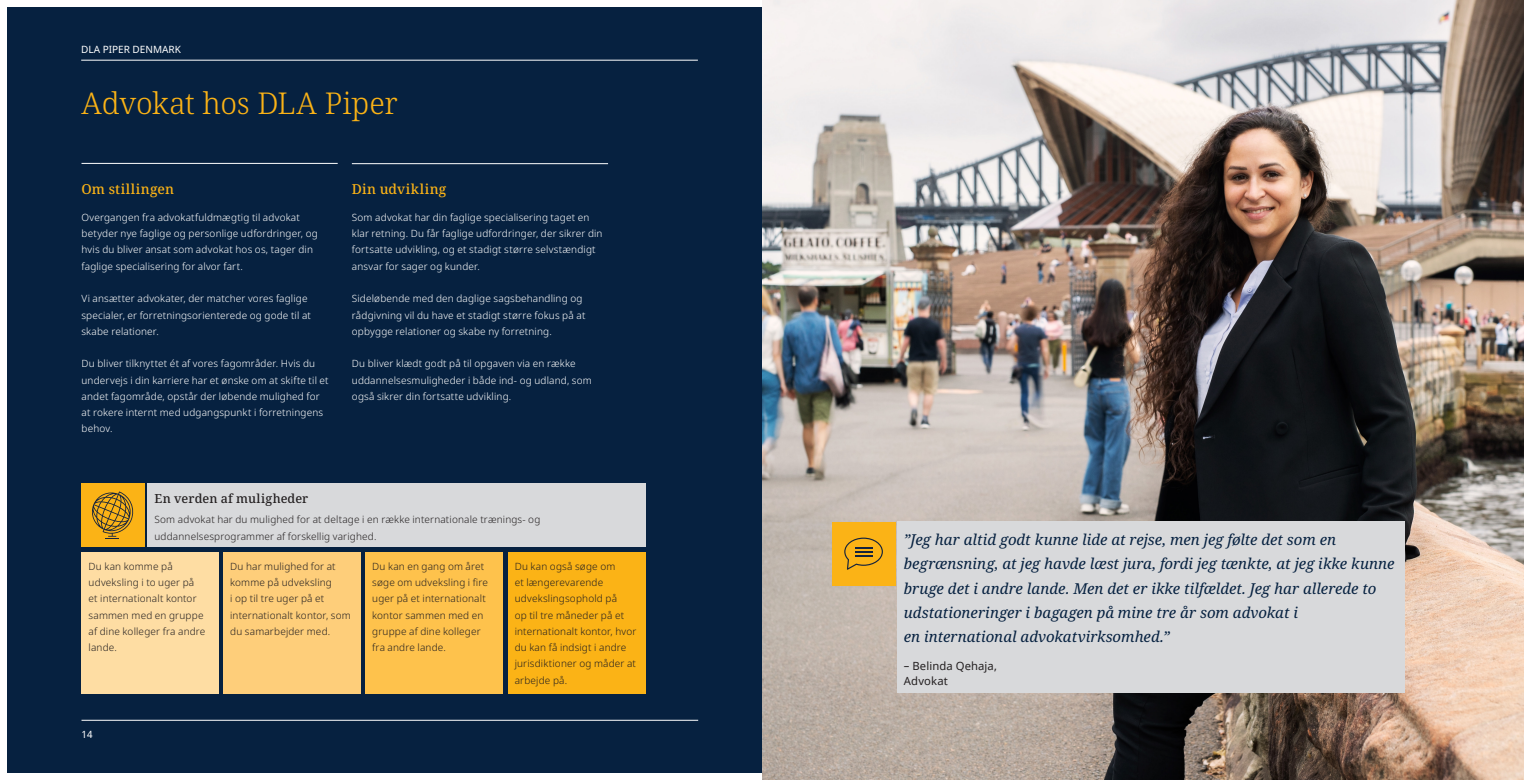
<style>
.page{position:relative;width:1524px;height:780px;background:#fff}
.page>*{position:absolute;margin:0;border:0;box-sizing:border-box;transform-origin:0 0}
.t1{font:300 30px "Noto Serif";letter-spacing:-.005em;color:#fbb316}
.t2{font:italic 15px/24.4px "Noto Serif";color:#062140}
.t3{font:500 13.75px "Noto Serif";letter-spacing:.035em;color:#fbb316}
.t4{font:500 12.5px "Noto Serif";letter-spacing:.01em;color:#231f20}
.t5{font:11.25px/15px "Noto Sans";letter-spacing:.015em;color:#231f20}
.t6{font:300 10px/16.2px "Noto Sans";letter-spacing:.015em;color:#fff}
.t7{font:300 10px/16.2px "Noto Sans";letter-spacing:.015em;color:#231f20}
.t8{font:10px "Noto Sans";color:#fff}
</style>
<div class="page">
<div style="left:7px;top:7px;width:755px;height:765px;background:#062140"></div>
<hr style="left:81px;top:60px;width:617px;height:1px;background:#fff">
<hr style="left:81px;top:720px;width:617px;height:1px;background:#fff">
<img style="left:762px;top:0;width:762px;height:780px">
<hr style="left:81px;top:163px;width:257px;height:1px;background:#fff">
<hr style="left:352px;top:163px;width:256px;height:1px;background:#fff">
<div style="left:81px;top:552px;width:138px;height:141px;background:#fedda3"></div>
<div style="left:223px;top:552px;width:138px;height:141px;background:#fece7a"></div>
<div style="left:147px;top:483px;width:498px;height:63px;background:#d8d9db"></div>
<div style="left:81px;top:483px;width:64px;height:63px;background:#fbb316"></div>
<svg style="left:92px;top:491px;width:42px;height:48px"></svg>
<div style="left:897px;top:521px;width:507px;height:172px;background:#d8d9db"></div>
<div style="left:831px;top:521px;width:64px;height:64px;background:#fbb316"></div>
<svg style="left:844px;top:537px;width:39px;height:32px"></svg>
<div style="left:365px;top:552px;width:138px;height:141px;background:#fec24c"></div>
<div style="left:508px;top:552px;width:137px;height:141px;background:#fbb316"></div>
<p class="t8" style="left:81px;top:42px;width:101px">DLA PIPER DENMARK</p>
<p class="t1" style="left:81px;top:82px;width:318px">Advokat hos DLA Piper</p>
<p class="t3" style="left:81px;top:179px;width:94px">Om stillingen</p>
<p class="t6" style="left:81px;top:209px;width:238px">Overgangen fra advokatfuldmægtig til advokat betyder nye faglige og personlige udfordringer, og hvis du bliver ansat som advokat hos os, tager din faglige specialisering for alvor fart.</p>
<p class="t6" style="left:81px;top:291px;width:231px">Vi ansætter advokater, der matcher vores faglige specialer, er forretningsorienterede og gode til at skabe relationer.</p>
<p class="t6" style="left:81px;top:356px;width:249px">Du bliver tilknyttet ét af vores fagområder. Hvis du undervejs i din karriere har et ønske om at skifte til et andet fagområde, opstår der løbende mulighed for at rokere internt med udgangspunkt i forretningens behov.</p>
<p class="t3" style="left:352px;top:179px;width:96px">Din udvikling</p>
<p class="t6" style="left:352px;top:209px;width:252px">Som advokat har din faglige specialisering taget en klar retning. Du får faglige udfordringer, der sikrer din fortsatte udvikling, og et stadigt større selvstændigt ansvar for sager og kunder.</p>
<p class="t6" style="left:352px;top:291px;width:235px">Sideløbende med den daglige sagsbehandling og rådgivning vil du have et stadigt større fokus på at opbygge relationer og skabe ny forretning.</p>
<p class="t6" style="left:352px;top:356px;width:241px">Du bliver klædt godt på til opgaven via en række uddannelsesmuligheder i både ind- og udland, som også sikrer din fortsatte udvikling.</p>
<p class="t4" style="left:154px;top:490px;width:155px">En verden af muligheder</p>
<p class="t7" style="left:154px;top:511px;width:387px">Som advokat har du mulighed for at deltage i en række internationale trænings- og uddannelsesprogrammer af forskellig varighed.</p>
<p class="t7" style="left:89px;top:558px;width:118px">Du kan komme på udveksling i to uger på et internationalt kontor sammen med en gruppe af dine kolleger fra andre lande.</p>
<p class="t7" style="left:230px;top:558px;width:122px">Du har mulighed for at komme på udveksling<br>i op til tre uger på et internationalt kontor, som du samarbejder med.</p>
<p class="t8" style="left:81px;top:727px;width:13px">14</p>
<p class="t7" style="left:372px;top:558px;width:117px">Du kan en gang om året søge om udveksling i fire uger på et internationalt kontor sammen med en gruppe af dine kolleger fra andre lande.</p>
<p class="t7" style="left:515px;top:558px;width:123px">Du kan også søge om<br>et længerevarende udvekslingsophold på<br>op til tre måneder på et internationalt kontor, hvor du kan få indsigt i andre jurisdiktioner og måder at arbejde på.</p>
<p class="t2" style="left:904px;top:527px;width:492px">”Jeg har altid godt kunne lide at rejse, men jeg følte det som en begrænsning, at jeg havde læst jura, fordi jeg tænkte, at jeg ikke kunne bruge det i andre lande. Men det er ikke tilfældet. Jeg har allerede to udstationeringer i bagagen på mine tre år som advokat i<br>en international advokatvirksomhed.”</p>
<p class="t5" style="left:904px;top:658px;width:95px">– Belinda Qehaja,<br>Advokat</p>
</div>
